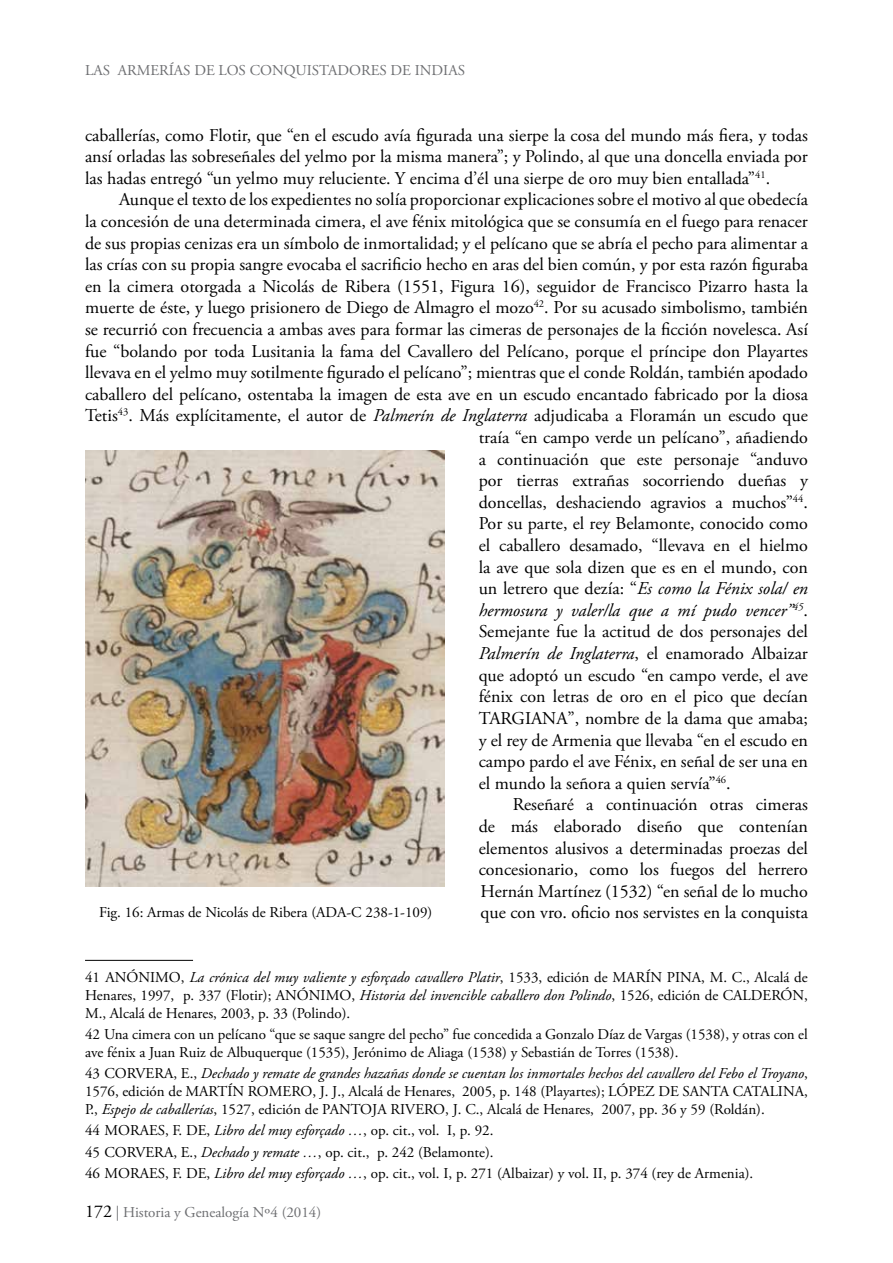
<style>
.page{position:relative;width:893px;height:1263px;background:#fff}
.page>*{position:absolute;margin:0;border:0;box-sizing:border-box;transform-origin:0 0}
.t1{font:18px/21.6px "Adobe Garamond Pro";color:#000;text-align:justify}
.t2{font:italic 18px "Adobe Garamond Pro";color:#000}
.t3{font:15px/18px "Adobe Garamond Pro";color:#000;text-align:justify}
.t4{font:15px "Adobe Garamond Pro";color:#6d6e71}
.s1{font-style:italic}
.s2{font-style:normal}
.s3{font-size:18px;color:#000}
</style>
<div class="page">
<hr style="left:85px;top:960px;width:108px;height:1px;background:#000">
<img style="left:85px;top:451px;width:360px;height:436px">
<p class="t4" style="left:85px;top:61px;width:381px">LAS ARMERÍAS DE LOS CONQUISTADORES DE INDIAS</p>
<p class="t1" style="left:85px;top:125px;width:724px">caballerías, como Flotir, que “en el escudo avía figurada una sierpe la cosa del mundo más fiera, y todas ansí orladas las sobreseñales del yelmo por la misma manera”; y Polindo, al que una doncella enviada por las hadas entregó “un yelmo muy reluciente. Y encima d’él una sierpe de oro muy bien entallada”<sup>41</sup>.</p>
<p class="t1" style="left:119px;top:190px;width:691px">Aunque el texto de los expedientes no solía proporcionar explicaciones sobre el motivo al que obedecía</p>
<p class="t1" style="left:85px;top:211px;width:724px">la concesión de una determinada cimera, el ave fénix mitológica que se consumía en el fuego para renacer</p>
<p class="t1" style="left:85px;top:233px;width:724px">de sus propias cenizas era un símbolo de inmortalidad; y el pelícano que se abría el pecho para alimentar a</p>
<p class="t1" style="left:85px;top:254px;width:725px">las crías con su propia sangre evocaba el sacrificio hecho en aras del bien común, y por esta razón figuraba</p>
<p class="t1" style="left:85px;top:276px;width:725px">en la cimera otorgada a Nicolás de Ribera (1551, Figura 16), seguidor de Francisco Pizarro hasta la</p>
<p class="t1" style="left:85px;top:298px;width:724px">muerte de éste, y luego prisionero de Diego de Almagro el mozo<sup>42</sup>. Por su acusado simbolismo, también</p>
<p class="t1" style="left:85px;top:319px;width:724px">se recurrió con frecuencia a ambas aves para formar las cimeras de personajes de la ficción novelesca. Así</p>
<p class="t1" style="left:85px;top:341px;width:724px">fue “bolando por toda Lusitania la fama del Cavallero del Pelícano, porque el príncipe don Playartes</p>
<p class="t1" style="left:85px;top:362px;width:724px">llevava en el yelmo muy sotilmente figurado el pelícano”; mientras que el conde Roldán, también apodado</p>
<p class="t1" style="left:85px;top:384px;width:724px">caballero del pelícano, ostentaba la imagen de esta ave en un escudo encantado fabricado por la diosa</p>
<p class="t1" style="left:85px;top:406px;width:724px">Tetis<sup>43</sup>. Más explícitamente, el autor de <span class="s1">Palmerín de Inglaterra</span> adjudicaba a Floramán un escudo que</p>
<p class="t1" style="left:479px;top:427px;width:331px">traía “en campo verde un pelícano”, añadiendo</p>
<p class="t1" style="left:479px;top:449px;width:331px">a continuación que este personaje “anduvo</p>
<p class="t1" style="left:479px;top:470px;width:331px">por tierras extrañas socorriendo dueñas y</p>
<p class="t1" style="left:479px;top:492px;width:331px">doncellas, deshaciendo agravios a muchos”<sup>44</sup>.</p>
<p class="t1" style="left:479px;top:514px;width:331px">Por su parte, el rey Belamonte, conocido como</p>
<p class="t1" style="left:479px;top:535px;width:331px">el caballero desamado, “llevava en el hielmo</p>
<p class="t1" style="left:479px;top:557px;width:331px">la ave que sola dizen que es en el mundo, con</p>
<p class="t2" style="left:479px;top:578px;width:331px"><span class="s2">un letrero que dezía: “</span>Es como la Fénix sola/ en</p>
<p class="t2" style="left:479px;top:599px;width:331px">hermosura y valer/la que a mí pudo vencer”<sup>45</sup><span class="s2">.</span></p>
<p class="t1" style="left:479px;top:622px;width:331px">Semejante fue la actitud de dos personajes del</p>
<p class="t2" style="left:479px;top:643px;width:331px">Palmerín de Inglaterra<span class="s2">, el enamorado Albaizar</span></p>
<p class="t1" style="left:479px;top:665px;width:331px">que adoptó un escudo “en campo verde, el ave</p>
<p class="t1" style="left:479px;top:686px;width:331px">fénix con letras de oro en el pico que decían</p>
<p class="t1" style="left:479px;top:708px;width:331px">TARGIANA”, nombre de la dama que amaba;</p>
<p class="t1" style="left:479px;top:730px;width:331px">y el rey de Armenia que llevaba “en el escudo en</p>
<p class="t1" style="left:479px;top:751px;width:331px">campo pardo el ave Fénix, en señal de ser una en</p>
<p class="t1" style="left:479px;top:773px;width:253px">el mundo la señora a quien servía”<sup>46</sup>.</p>
<p class="t1" style="left:513px;top:794px;width:297px">Reseñaré a continuación otras cimeras</p>
<p class="t1" style="left:479px;top:816px;width:331px">de más elaborado diseño que contenían</p>
<p class="t1" style="left:479px;top:838px;width:331px">elementos alusivos a determinadas proezas del</p>
<p class="t1" style="left:479px;top:859px;width:331px">concesionario, como los fuegos del herrero</p>
<p class="t1" style="left:480px;top:881px;width:329px">Hernán Martínez (1532) “en señal de lo mucho</p>
<p class="t1" style="left:480px;top:902px;width:329px">que con vro. oficio nos servistes en la conquista</p>
<p class="t3" style="left:99px;top:903px;width:335px">Fig. 16: Armas de Nicolás de Ribera (ADA-C 238-1-109)</p>
<p class="t3" style="left:85px;top:968px;width:724px">41 ANÓNIMO, <span class="s1">La crónica del muy valiente y esforçado cavallero Platir</span>, 1533, edición de MARÍN PINA, M. C., Alcalá de Henares, 1997, p. 337 (Flotir); ANÓNIMO, <span class="s1">Historia del invencible caballero don Polindo</span>, 1526, edición de CALDERÓN, M., Alcalá de Henares, 2003, p. 33 (Polindo).</p>
<p class="t3" style="left:85px;top:1026px;width:724px">42 Una cimera con un pelícano “que se saque sangre del pecho” fue concedida a Gonzalo Díaz de Vargas (1538), y otras con el ave fénix a Juan Ruiz de Albuquerque (1535), Jerónimo de Aliaga (1538) y Sebastián de Torres (1538).</p>
<p class="t3" style="left:85px;top:1065px;width:724px">43 CORVERA, E., <span class="s1">Dechado y remate de grandes hazañas donde se cuentan los inmortales hechos del cavallero del Febo el Troyano</span>, 1576, edición de MARTÍN ROMERO, J. J., Alcalá de Henares, 2005, p. 148 (Playartes); LÓPEZ DE SANTA CATALINA, P., <span class="s1">Espejo de caballerías</span>, 1527, edición de PANTOJA RIVERO, J. C., Alcalá de Henares, 2007, pp. 36 y 59 (Roldán).</p>
<p class="t3" style="left:85px;top:1120px;width:670px;line-height:21.3px;text-align:left">44 MORAES, F. DE, <span class="s1">Libro del muy esforçado …</span>, op. cit., vol. I, p. 92.<br>45 CORVERA, E., <span class="s1">Dechado y remate …</span>, op. cit., p. 242 (Belamonte).<br>46 MORAES, F. DE, <span class="s1">Libro del muy esforçado …</span>, op. cit., vol. I, p. 271 (Albaizar) y vol. II, p. 374 (rey de Armenia).</p>
<p class="t4" style="left:85px;top:1203px;width:238px"><span class="s3">172</span> | Historia y Genealogía Nº4 (2014)</p>
</div>
